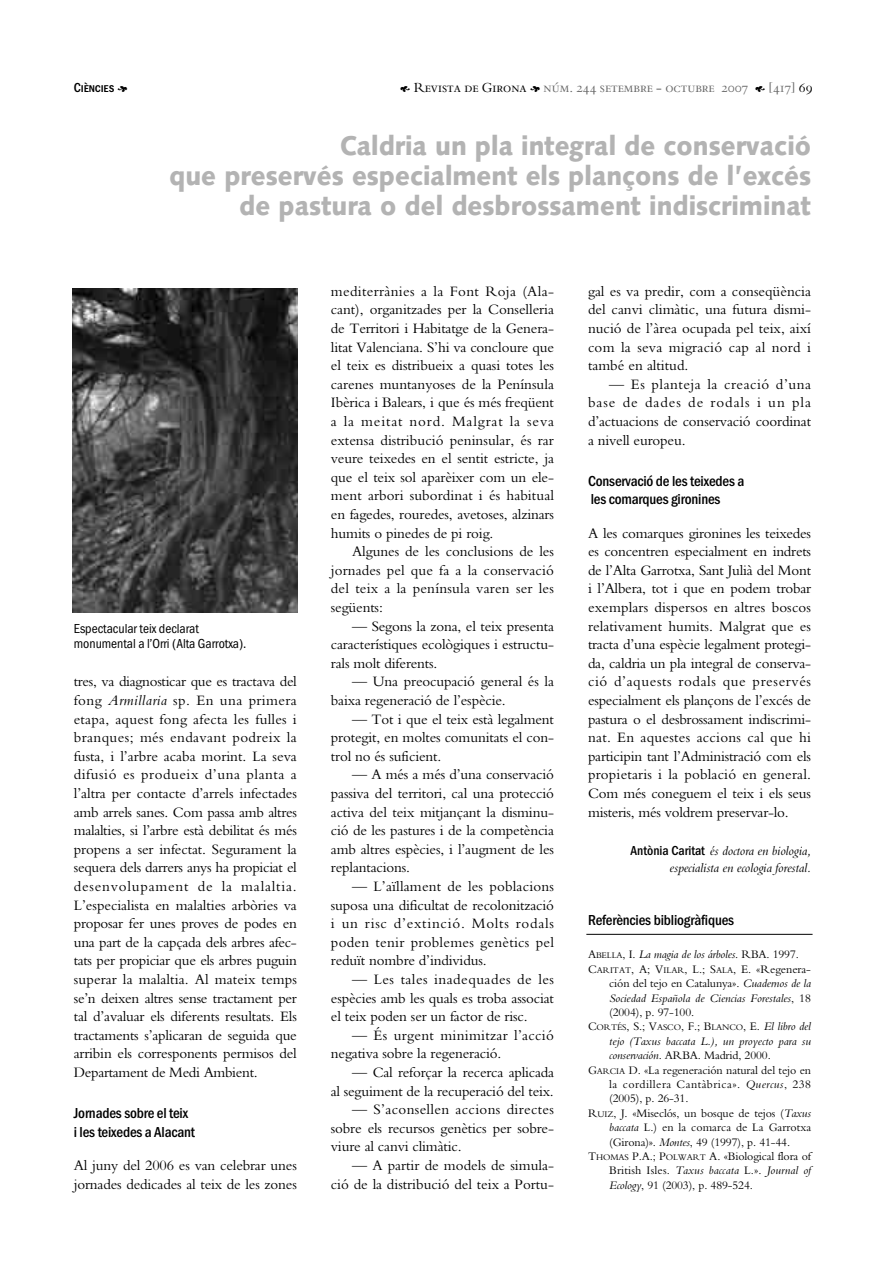
<style>
.page{position:relative;width:893px;height:1263px;background:#fff}
.page>*{position:absolute;margin:0;border:0;box-sizing:border-box;transform-origin:0 0}
.t1{font:900 27px/30px "Syntax";color:#b3b3b3;text-align:right;scale:.93 1}
.t2{font:15px/18.6px "Bembo";letter-spacing:-.01em;color:#000;text-align:justify}
.t3{font:700 15px/18.6px "Franklin Gothic Cond";letter-spacing:-.01em;color:#000}
.t4{font:italic 13.5px/17.1px "Bembo";letter-spacing:-.01em;color:#000;text-align:right}
.t5{font:13.5px/15px "Franklin Gothic Cond";color:#000}
.t6{font:13.5px "Bergamo Sm Caps";color:#666}
.t7{font:700 13.5px "Franklin Gothic Cond Sm Caps";letter-spacing:-.01em;color:#000}
.t8{font:12px "Bembo";letter-spacing:-.01em;color:#000}
.t9{font:italic 12px "Bembo";color:#000}
.t10{font:12px "Bembo";letter-spacing:.04em;color:#000}
.s1{font-family:"Botanical";font-weight:400}
.s2{font-family:"Botanical";color:#000}
.s3{color:#000}
.s4{font-style:italic}
.s5{font-family:"Franklin Gothic Cond";font-weight:700;font-style:normal}
.s6{font-style:normal}
.s7{font-style:normal;font-size:9px}
.s8{font-size:9px}
</style>
<div class="page">
<img style="left:72px;top:288px;width:225px;height:324px">
<hr style="left:586px;top:934px;width:226px;height:1px;background:#000">
<p class="t7" style="left:74px;top:80px;width:55px">Ciències <span class="s1">F</span></p>
<p class="t6" style="left:400px;top:80px;width:414px"><span class="s2">E</span> <span class="s3">Revista de Girona</span> <span class="s2">F</span> núm. 244 setembre - octubre 2007 <span class="s2">E</span> [417] <span class="s3">69</span></p>
<h1 class="t1" style="left:169px;top:133px;width:691px">Caldria un pla integral de conservació<br>que preservés especialment els plançons de l’excés de pastura o del desbrossament indiscriminat</h1>
<p class="t5" style="left:74px;top:623px;width:174px">Espectacular teix declarat monumental a l’Orri (Alta Garrotxa).</p>
<p class="t2" style="left:74px;top:674px;width:224px">tres, va diagnosticar que es tractava del fong <span class="s4">Armillaria</span> sp. En una primera etapa, aquest fong afecta les fulles i branques; més endavant podreix la fusta, i l’arbre acaba morint. La seva difusió es produeix d’una planta a l’altra per contacte d’arrels infectades amb arrels sanes. Com passa amb altres malalties, si l’arbre està debilitat és més propens a ser infectat. Segurament la sequera dels darrers anys ha propiciat el desenvolupament de la malaltia.<br>L’especialista en malalties arbòries va proposar fer unes proves de podes en una part de la capçada dels arbres afec&shy;tats per propiciar que els arbres puguin superar la malaltia. Al mateix temps se’n deixen altres sense tractament per tal d’avaluar els diferents resultats. Els tractaments s’aplicaran de seguida que arribin els corresponents permisos del Departament de Medi Ambient.</p>
<p class="t3" style="left:74px;top:1105px;width:123px">Jornades sobre el teix i les teixedes a Alacant</p>
<p class="t2" style="left:74px;top:1157px;width:224px">Al juny del 2006 es van celebrar unes jornades dedicades al teix de les zones</p>
<p class="t2" style="left:331px;top:283px;width:224px">mediterrànies a la Font Roja (Ala&shy;cant), organitzades per la Conselleria de Territori i Habitatge de la Genera&shy;litat Valenciana. S’hi va concloure que el teix es distribueix a quasi totes les carenes muntanyoses de la Península Ibèrica i Balears, i que és més freqüent a la meitat nord. Malgrat la seva extensa distribució peninsular, és rar veure teixedes en el sentit estricte, ja que el teix sol aparèixer com un ele&shy;ment arbori subordinat i és habitual en fagedes, rouredes, avetoses, alzinars humits o pinedes de pi roig.</p>
<p class="t2" style="left:331px;top:544px;width:224px;text-indent:21px">Algunes de les conclusions de les jornades pel que fa a la conservació del teix a la península varen ser les següents:</p>
<p class="t2" style="left:331px;top:618px;width:224px;text-indent:21px">— Segons la zona, el teix presenta característiques ecològiques i estructu&shy;rals molt diferents.</p>
<p class="t2" style="left:331px;top:674px;width:224px;text-indent:21px">— Una preocupació general és la baixa regeneració de l’espècie.</p>
<p class="t2" style="left:331px;top:711px;width:224px;text-indent:21px">— Tot i que el teix està legalment protegit, en moltes comunitats el con&shy;trol no és suficient.</p>
<p class="t2" style="left:331px;top:767px;width:224px;text-indent:21px">— A més a més d’una conservació passiva del territori, cal una protecció activa del teix mitjançant la disminu&shy;ció de les pastures i de la competència amb altres espècies, i l’augment de les replantacions.</p>
<p class="t2" style="left:331px;top:878px;width:224px;text-indent:21px">— L’aïllament de les poblacions suposa una dificultat de recolonització i un risc d’extinció. Molts rodals poden tenir problemes genètics pel reduït nombre d’individus.</p>
<p class="t2" style="left:331px;top:971px;width:224px;text-indent:21px">— Les tales inadequades de les espècies amb les quals es troba associat el teix poden ser un factor de risc.</p>
<p class="t2" style="left:331px;top:1027px;width:224px;text-indent:21px">— És urgent minimitzar l’acció negativa sobre la regeneració.</p>
<p class="t2" style="left:331px;top:1064px;width:224px;text-align:right">— Cal reforçar la recerca aplicada<br>al seguiment de la recuperació del teix.</p>
<p class="t2" style="left:331px;top:1102px;width:224px;text-indent:21px">— S’aconsellen accions directes sobre els recursos genètics per sobre&shy;viure al canvi climàtic.</p>
<p class="t2" style="left:331px;top:1157px;width:224px;text-align:right">— A partir de models de simula&shy;ció de la distribució del teix a Portu-</p>
<p class="t2" style="left:588px;top:283px;width:224px">gal es va predir, com a conseqüència del canvi climàtic, una futura dismi&shy;nució de l’àrea ocupada pel teix, així com la seva migració cap al nord i també en altitud.</p>
<p class="t2" style="left:588px;top:376px;width:224px;text-indent:21px">— Es planteja la creació d’una base de dades de rodals i un pla d’actuacions de conservació coordinat a nivell europeu.</p>
<p class="t3" style="left:588px;top:473px;width:158px">Conservació de les teixedes a les comarques gironines</p>
<p class="t2" style="left:588px;top:525px;width:224px">A les comarques gironines les teixedes es concentren especialment en indrets de l’Alta Garrotxa, Sant Julià del Mont i l’Albera, tot i que en podem trobar exemplars dispersos en altres boscos relativament humits. Malgrat que es tracta d’una espècie legalment protegi&shy;da, caldria un pla integral de conserva&shy;ció d’aquests rodals que preservés especialment els plançons de l’excés de pastura o el desbrossament indiscrimi&shy;nat. En aquestes accions cal que hi participin tant l’Administració com els propietaris i la població en general.<br>Com més coneguem el teix i els seus misteris, més voldrem preservar-lo.</p>
<p class="t4" style="left:630px;top:844px;width:182px"><span class="s5">Antònia Caritat</span> és doctora en biologia, especialista en ecologia forestal.</p>
<p class="t3" style="left:588px;top:912px;width:148px">Referències bibliogràfiques</p>
<p class="t9" style="left:588px;top:950px;width:212px"><span class="s6">A</span><span class="s7">BELLA</span><span class="s6">, I.</span> La magia de los árboles<span class="s6">. RBA. 1997.</span></p>
<p class="t8" style="left:588px;top:965px;width:224px">C<span class="s8">ARITAT</span>, A; V<span class="s8">ILAR</span>, L.; S<span class="s8">ALA</span>, E. «Regenera-</p>
<p class="t8" style="left:609px;top:979px;width:203px">ción del tejo en Catalunya». <span class="s4">Cuadernos de la</span></p>
<p class="t9" style="left:609px;top:993px;width:203px">Sociedad Española de Ciencias Forestales<span class="s6">, 18</span></p>
<p class="t8" style="left:609px;top:1008px;width:86px">(2004), p. 97-100.</p>
<p class="t8" style="left:588px;top:1022px;width:224px">C<span class="s8">ORTÉS</span>, S.; V<span class="s8">ASCO</span>, F.; B<span class="s8">LANCO</span>, E. <span class="s4">El libro del</span></p>
<p class="t9" style="left:609px;top:1037px;width:203px">tejo (Taxus baccata L.), un proyecto para su</p>
<p class="t8" style="left:609px;top:1051px;width:163px"><span class="s4">conservación</span>. ARBA. Madrid, 2000.</p>
<p class="t8" style="left:588px;top:1065px;width:224px">G<span class="s8">ARCIA</span> D. «La regeneración natural del tejo en</p>
<p class="t10" style="left:609px;top:1080px;width:203px">la cordillera Cantàbrica». <span class="s4">Quercus</span>, 238</p>
<p class="t8" style="left:609px;top:1094px;width:81px">(2005), p. 26-31.</p>
<p class="t8" style="left:588px;top:1109px;width:224px">R<span class="s8">UIZ</span>, J. «Miseclós, un bosque de tejos (<span class="s4">Taxus</span></p>
<p class="t8" style="left:609px;top:1123px;width:203px"><span class="s4">baccata</span> L.) en la comarca de La Garrotxa</p>
<p class="t8" style="left:609px;top:1137px;width:182px">(Girona)». <span class="s4">Montes</span>, 49 (1997), p. 41-44.</p>
<p class="t8" style="left:588px;top:1152px;width:224px">T<span class="s8">HOMAS</span> P.A.; P<span class="s8">OLWART</span> A. «Biological flora of</p>
<p class="t9" style="left:609px;top:1166px;width:203px"><span class="s6">British Isles.</span> Taxus baccata <span class="s6">L.».</span> Journal of</p>
<p class="t8" style="left:609px;top:1181px;width:145px"><span class="s4">Ecology</span>, 91 (2003), p. 489-524.</p>
</div>
